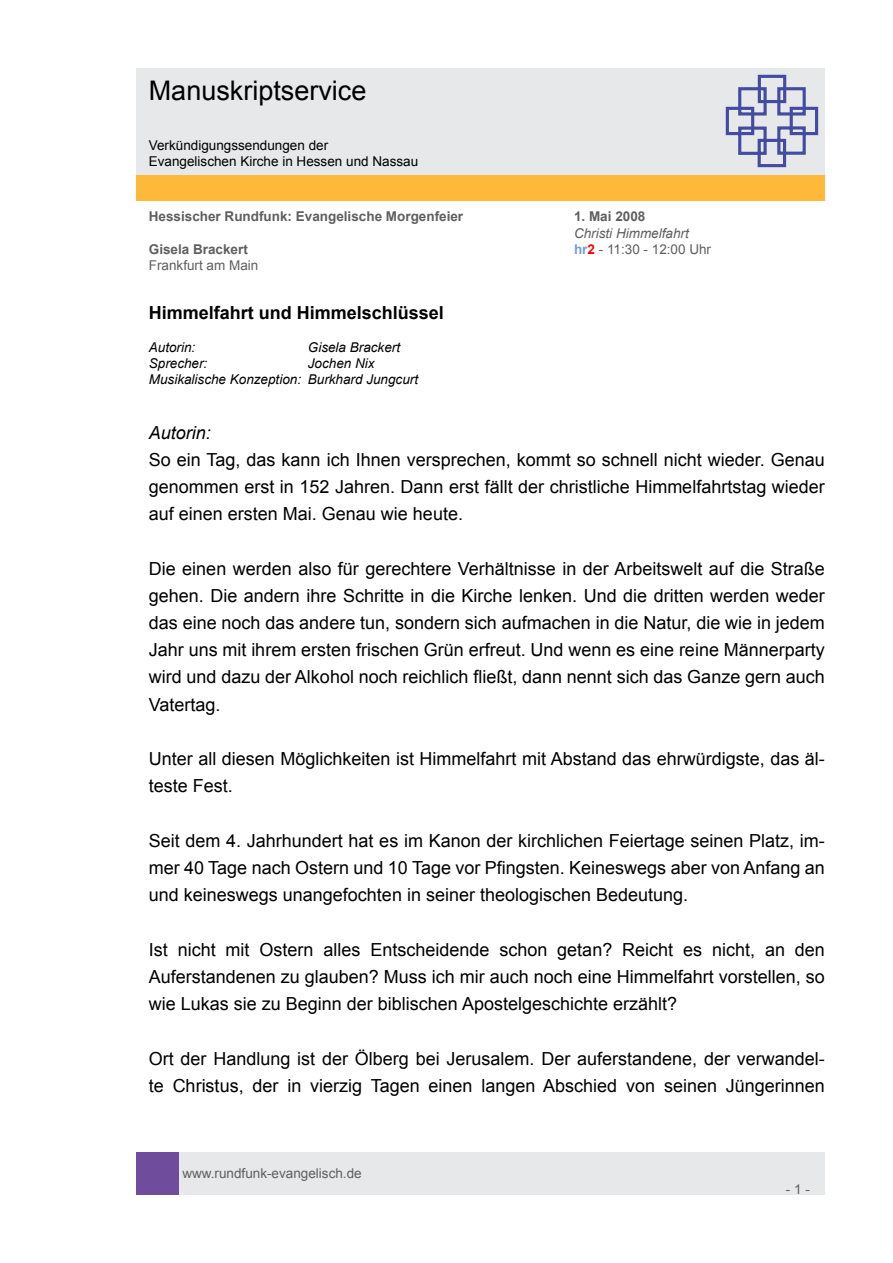
<style>
.page{position:relative;width:893px;height:1263px;background:#fff}
.page>*{position:absolute;margin:0;border:0;box-sizing:border-box;transform-origin:0 0}
.t1{font:27px "Arial";color:#000}
.t2{font:18px/27.2px "Arial";color:#000;text-align:justify}
.t3{font:700 18px "Arial";color:#000}
.t4{font:italic 18px "Arial";color:#000}
.t5{font:italic 13.5px/16.2px "Arial";color:#000}
.t6{font:700 13.5px "Arial";color:#5f5f5f}
.t7{font:13.5px "Arial";color:#5f5f5f}
.t8{font:13.5px/16.2px "Arial";color:#000}
.t9{font:italic 13.5px "Arial";color:#5f5f5f}
.s1{font-weight:700;color:#71a0cc}
.s2{font-weight:700;color:#f00}
</style>
<div class="page">
<div style="left:179px;top:1152px;width:646px;height:43px;background:#e7e8e9"></div>
<div style="left:136px;top:1152px;width:43px;height:43px;background:#704c9c"></div>
<div style="left:136px;top:175px;width:689px;height:26px;background:#ffb93a"></div>
<div style="left:136px;top:68px;width:689px;height:106px;background:#e7e8e9"></div>
<svg style="left:725px;top:74px;width:94px;height:94px"></svg>
<h1 class="t1" style="left:149px;top:73px;width:219px">Manuskriptservice</h1>
<p class="t8" style="left:149px;top:137px;width:271px">Verkündigungssendungen der<br>Evangelischen Kirche in Hessen und Nassau</p>
<p class="t6" style="left:149px;top:208px;width:316px">Hessischer Rundfunk: Evangelische Morgenfeier</p>
<p class="t6" style="left:574px;top:208px;width:73px">1. Mai 2008</p>
<p class="t9" style="left:574px;top:224px;width:116px">Christi Himmelfahrt</p>
<p class="t6" style="left:149px;top:240px;width:101px">Gisela Brackert</p>
<p class="t7" style="left:574px;top:240px;width:139px"><span class="s1">hr</span><span class="s2">2</span> - 11 :30 - 1 2:00 Uhr</p>
<p class="t7" style="left:149px;top:256px;width:111px">Frankfurt am Main</p>
<p class="t3" style="left:149px;top:301px;width:297px">Himmelfahrt und Himmelschlüssel</p>
<p class="t5" style="left:149px;top:339px;width:48px">Autorin:</p>
<p class="t5" style="left:308px;top:339px;width:94px">Gisela Brackert</p>
<p class="t5" style="left:149px;top:355px;width:60px">Sprecher:</p>
<p class="t5" style="left:149px;top:355px;width:271px;text-indent:159px">Jochen Nix<br>Musikalische Konzeption: Burkhard Jungcurt</p>
<p class="t4" style="left:149px;top:421px;width:64px">Autorin:</p>
<p class="t2" style="left:149px;top:446px;width:678px">So ein Tag, das kann ich Ihnen versprechen, kommt so schnell nicht wieder. Genau genommen erst in 1 52 Jahren. Dann erst fällt der christliche Himmelfahrtstag wieder auf einen ersten Mai. Genau wie heute.</p>
<p class="t2" style="left:149px;top:555px;width:678px">Die einen werden also für gerechtere Verhältnisse in der Arbeitswelt auf die Straße gehen. Die andern ihre Schritte in die Kirche lenken. Und die dritten werden weder das eine noch das andere tun, sondern sich aufmachen in die Natur, die wie in jedem Jahr uns mit ihrem ersten frischen Grün erfreut. Und wenn es eine reine Männerparty wird und dazu der Alkohol noch reichlich fließt, dann nennt sich das Ganze gern auch Vatertag.</p>
<p class="t2" style="left:149px;top:745px;width:678px">Unter all diesen Möglichkeiten ist Himmelfahrt mit Abstand das ehrwürdigste, das äl&shy;teste Fest.</p>
<p class="t2" style="left:149px;top:827px;width:678px">Seit dem 4. Jahrhundert hat es im Kanon der kirchlichen Feiertage seinen Platz, im&shy;mer 40 Tage nach Ostern und 1 0 Tage vor Pfingsten. Keineswegs aber von Anfang an und keineswegs unangefochten in seiner theologischen Bedeutung.</p>
<p class="t2" style="left:149px;top:936px;width:678px">Ist nicht mit Ostern alles Entscheidende schon getan? Reicht es nicht, an den Auferstandenen zu glauben? Muss ich mir auch noch eine Himmelfahrt vorstellen, so wie Lukas sie zu Beginn der biblischen Apostelgeschichte erzählt?</p>
<p class="t2" style="left:149px;top:1045px;width:678px">Ort der Handlung ist der Ölberg bei Jerusalem. Der auferstandene, der verwandel&shy;te Christus, der in vierzig Tagen einen langen Abschied von seinen Jüngerinnen</p>
<p class="t7" style="left:182px;top:1164px;width:181px">www.rundfunk-evangelisch.de</p>
<p class="t7" style="left:786px;top:1180px;width:26px">- -</p>
</div>
